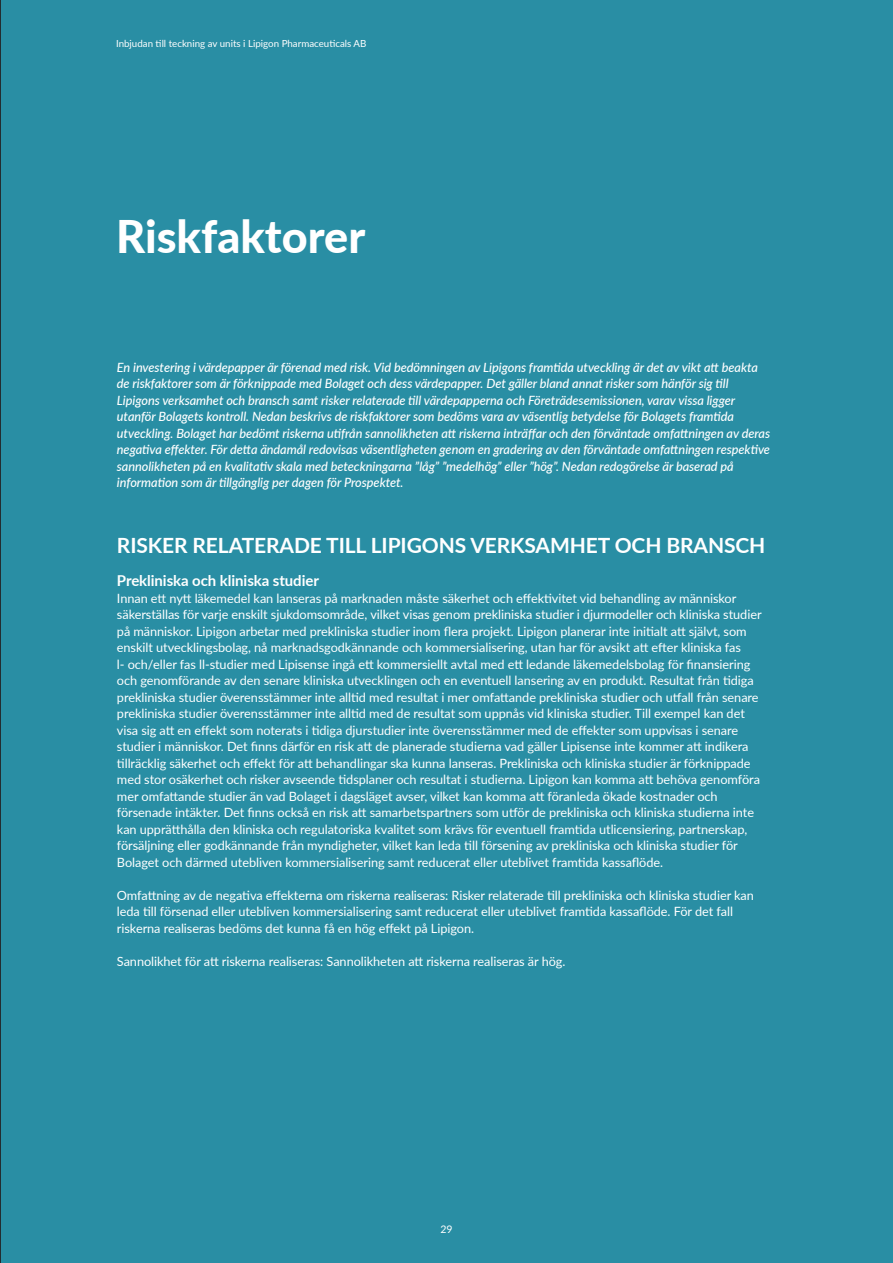
<style>
.page{position:relative;width:893px;height:1263px;background:#298ea4}
.page>*{position:absolute;margin:0;border:0;box-sizing:border-box;transform-origin:0 0}
.t1{font:800 45px "Lato";color:#fff}
.t2{font:700 21px "Lato";letter-spacing:-.005em;color:#fff}
.t3{font:700 15px "Lato";letter-spacing:-.005em;color:#fff}
.t4{font:12.75px/16.5px "Lato";letter-spacing:-.005em;color:#fff}
.t5{font:italic 500 12.75px/16.5px "Lato";letter-spacing:-.005em;color:#fff}
.t6{font:10.5px "Lato";color:#fff}
.t7{font:9.75px "Lato";color:#fff}
</style>
<div class="page">
<p class="t7" style="left:116px;top:37px;width:252px">Inbjudan till teckning av units i Lipigon Pharmaceuticals AB</p>
<h1 class="t1" style="left:116px;top:203px;width:251px">Riskfaktorer</h1>
<p class="t5" style="left:117px;top:358px;width:655px">En investering i värdepapper är förenad med risk. Vid bedömningen av Lipigons framtida utveckling är det av vikt att beakta de riskfaktorer som är förknippade med Bolaget och dess värdepapper. Det gäller bland annat risker som hänför sig till Lipigons verksamhet och bransch samt risker relaterade till värdepapperna och Företrädesemissionen, varav vissa ligger utanför Bolagets kontroll. Nedan beskrivs de riskfaktorer som bedöms vara av väsentlig betydelse för Bolagets framtida utveckling. Bolaget har bedömt riskerna utifrån sannolikheten att riskerna inträffar och den förväntade omfattningen av deras negativa effekter. För detta ändamål redovisas väsentligheten genom en gradering av den förväntade omfattningen respektive sannolikheten på en kvalitativ skala med beteckningarna ”låg” ”medelhög” eller ”hög”. Nedan redogörelse är baserad på information som är tillgänglig per dagen för Prospektet.</p>
<h2 class="t2" style="left:117px;top:530px;width:650px">RISKER RELATERADE TILL LIPIGONS VERKSAMHET OCH BRANSCH</h2>
<p class="t3" style="left:117px;top:570px;width:204px">Prekliniska och kliniska studier</p>
<p class="t4" style="left:117px;top:589px;width:646px">Innan ett nytt läkemedel kan lanseras på marknaden måste säkerhet och effektivitet vid behandling av människor säkerställas för varje enskilt sjukdomsområde, vilket visas genom prekliniska studier i djurmodeller och kliniska studier på människor. Lipigon arbetar med prekliniska studier inom flera projekt. Lipigon planerar inte initialt att självt, som enskilt utvecklingsbolag, nå marknadsgodkännande och kommersialisering, utan har för avsikt att efter kliniska fas<br>l- och/eller fas ll-studier med Lipisense ingå ett kommersiellt avtal med ett ledande läkemedelsbolag för finansiering och genomförande av den senare kliniska utvecklingen och en eventuell lansering av en produkt. Resultat från tidiga prekliniska studier överensstämmer inte alltid med resultat i mer omfattande prekliniska studier och utfall från senare prekliniska studier överensstämmer inte alltid med de resultat som uppnås vid kliniska studier. Till exempel kan det visa sig att en effekt som noterats i tidiga djurstudier inte överensstämmer med de effekter som uppvisas i senare studier i människor. Det finns därför en risk att de planerade studierna vad gäller Lipisense inte kommer att indikera tillräcklig säkerhet och effekt för att behandlingar ska kunna lanseras. Prekliniska och kliniska studier är förknippade med stor osäkerhet och risker avseende tidsplaner och resultat i studierna. Lipigon kan komma att behöva genomföra mer omfattande studier än vad Bolaget i dagsläget avser, vilket kan komma att föranleda ökade kostnader och försenade intäkter. Det finns också en risk att samarbetspartners som utför de prekliniska och kliniska studierna inte kan upprätthålla den kliniska och regulatoriska kvalitet som krävs för eventuell framtida utlicensiering, partnerskap, försäljning eller godkännande från myndigheter, vilket kan leda till försening av prekliniska och kliniska studier för Bolaget och därmed utebliven kommersialisering samt reducerat eller uteblivet framtida kassaflöde.</p>
<p class="t4" style="left:117px;top:886px;width:639px">Omfattning av de negativa effekterna om riskerna realiseras: Risker relaterade till prekliniska och kliniska studier kan leda till försenad eller utebliven kommersialisering samt reducerat eller uteblivet framtida kassaflöde. För det fall riskerna realiseras bedöms det kunna få en hög effekt på Lipigon.</p>
<p class="t4" style="left:117px;top:952px;width:450px">Sannolikhet för att riskerna realiseras: Sannolikheten att riskerna realiseras är hög.</p>
<p class="t6" style="left:440px;top:1222px;width:14px">29</p>
</div>
